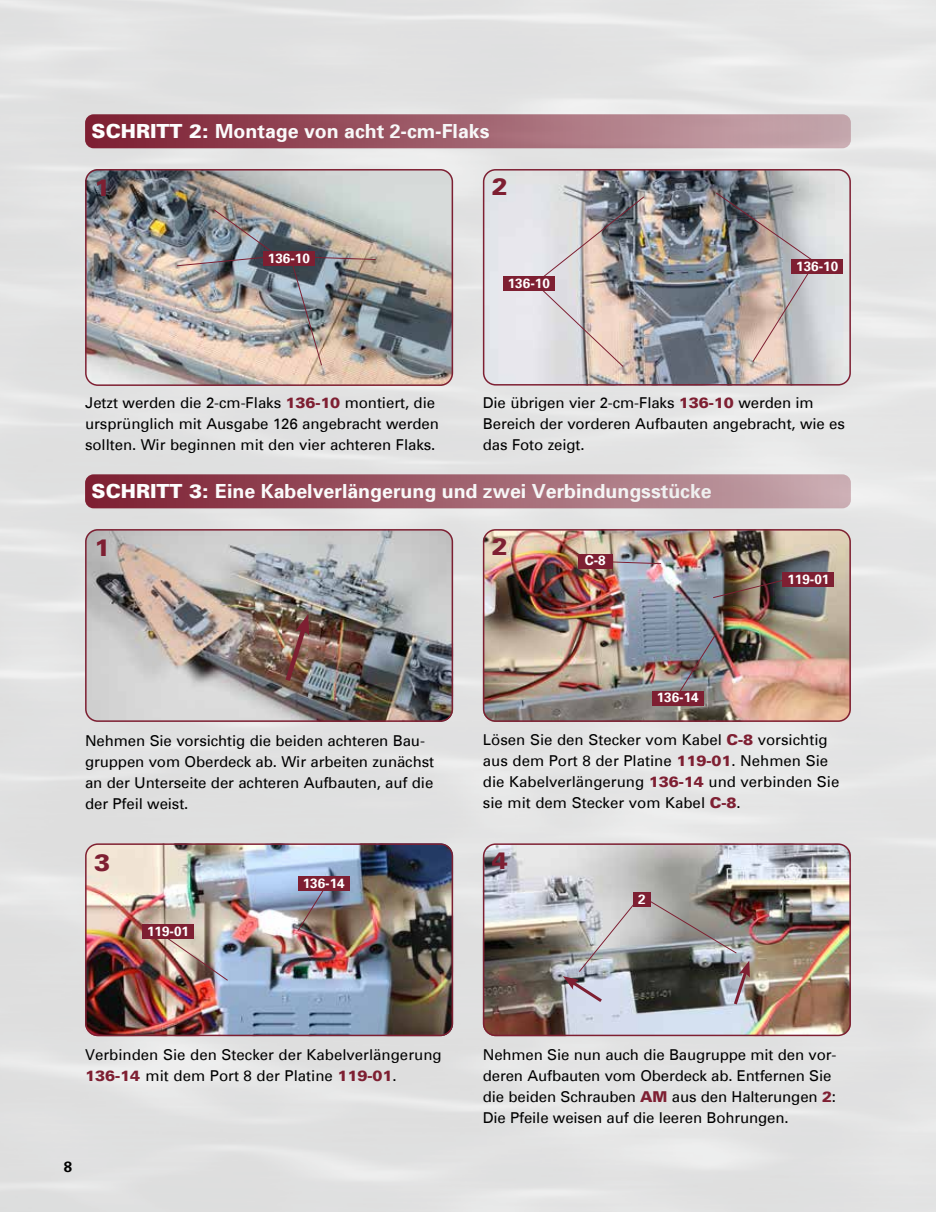
<style>
.page{position:relative;width:936px;height:1212px;background:#fff}
.page>*{position:absolute;margin:0;border:0;box-sizing:border-box;transform-origin:0 0}
.t1{font:900 24px "Univers";color:#7e1f32}
.t2{font:700 19.5px "Univers";color:#fff}
.t3{font:15px/21px "Univers";letter-spacing:-.01em;color:#000}
.t4{font:700 15px "Univers";color:#000}
.t5{font:700 13.5px "Univers";color:#fff}
.s1{font-weight:900}
.s2{font-weight:900;color:#7e1f32}
</style>
<div class="page">
<img style="left:0;top:0;width:935px;height:1212px">
<img style="left:483px;top:169px;width:367px;height:217px">
<div style="left:483px;top:169px;width:367px;height:217px;border:2px solid #7e1f32;border-radius:12px"></div>
<img style="left:85px;top:169px;width:368px;height:217px">
<div style="left:85px;top:169px;width:368px;height:217px;border:2px solid #7e1f32;border-radius:12px"></div>
<div style="left:85px;top:114px;width:765px;height:34px;background:linear-gradient(to right,#7c1d30,#c9acb2);border-radius:9px"></div>
<img style="left:483px;top:529px;width:367px;height:193px">
<div style="left:483px;top:529px;width:367px;height:193px;border:2px solid #7e1f32;border-radius:12px"></div>
<img style="left:85px;top:529px;width:368px;height:193px">
<div style="left:85px;top:529px;width:368px;height:193px;border:2px solid #7e1f32;border-radius:12px"></div>
<img style="left:675px;top:632px;width:42px;height:66px">
<div style="left:652px;top:691px;width:51px;height:15px;background:#7e1f32"></div>
<div style="left:85px;top:474px;width:765px;height:34px;background:linear-gradient(to right,#7d1e31,#c7aab0);border-radius:9px"></div>
<img style="left:483px;top:843px;width:367px;height:193px">
<div style="left:483px;top:843px;width:367px;height:193px;border:2px solid #7e1f32;border-radius:12px"></div>
<img style="left:85px;top:843px;width:368px;height:193px">
<div style="left:85px;top:843px;width:368px;height:193px;border:2px solid #7e1f32;border-radius:12px"></div>
<img style="left:176px;top:209px;width:109px;height:58px">
<img style="left:291px;top:256px;width:85px;height:110px">
<div style="left:263px;top:251px;width:51px;height:15px;background:#7e1f32"></div>
<img style="left:715px;top:192px;width:103px;height:171px">
<div style="left:791px;top:259px;width:51px;height:15px;background:#7e1f32"></div>
<img style="left:538px;top:196px;width:107px;height:172px">
<div style="left:503px;top:276px;width:51px;height:15px;background:#7e1f32"></div>
<img style="left:282px;top:614px;width:28px;height:72px">
<svg style="left:612px;top:561px;width:50px;height:3px"></svg>
<div style="left:578px;top:554px;width:34px;height:15px;background:#7e1f32"></div>
<img style="left:712px;top:575px;width:89px;height:23px">
<div style="left:782px;top:572px;width:51px;height:15px;background:#7e1f32"></div>
<svg style="left:297px;top:883px;width:31px;height:49px"></svg>
<div style="left:298px;top:876px;width:51px;height:15px;background:#7e1f32"></div>
<div style="left:142px;top:924px;width:51px;height:15px;background:#7e1f32"></div>
<img style="left:165px;top:936px;width:63px;height:45px">
<div style="left:633px;top:892px;width:17px;height:15px;background:#7e1f32"></div>
<img style="left:647px;top:899px;width:90px;height:55px">
<img style="left:563px;top:900px;width:74px;height:105px">
<svg style="left:731px;top:961px;width:18px;height:47px"></svg>
<h2 class="t2" style="left:92px;top:123px;width:399px"><span class="s1">SCHRITT 2:</span> Montage von acht 2-cm-Flaks</h2>
<h1 class="t1" style="left:94px;top:177px;width:18px">1</h1>
<p class="t5" style="left:268px;top:252px;width:44px">136-10</p>
<p class="t3" style="left:85px;top:394px;width:355px">Jetzt werden die 2-cm-Flaks <span class="s2">136-10</span> montiert, die ursprünglich mit Ausgabe 126 angebracht werden sollten. Wir beginnen mit den vier achteren Flaks.</p>
<h1 class="t1" style="left:492px;top:176px;width:18px">2</h1>
<p class="t5" style="left:508px;top:277px;width:44px">136-10</p>
<p class="t5" style="left:796px;top:261px;width:44px">136-10</p>
<p class="t3" style="left:483px;top:393px;width:363px">Die übrigen vier 2-cm-Flaks <span class="s2">136-10</span> werden im<br>Bereich der vorderen Aufbauten angebracht, wie es das Foto zeigt.</p>
<h2 class="t2" style="left:92px;top:483px;width:621px"><span class="s1">SCHRITT 3:</span> Eine Kabelverlängerung und zwei Verbindungsstücke</h2>
<h1 class="t1" style="left:94px;top:537px;width:18px">1</h1>
<p class="t3" style="left:85px;top:731px;width:350px">Nehmen Sie vorsichtig die beiden achteren Bau&shy;gruppen vom Oberdeck ab. Wir arbeiten zunächst an der Unterseite der achteren Aufbauten, auf die der Pfeil weist.</p>
<h1 class="t1" style="left:94px;top:851px;width:18px">3</h1>
<p class="t5" style="left:147px;top:925px;width:44px">119-01</p>
<p class="t5" style="left:303px;top:877px;width:44px">136-14</p>
<h1 class="t1" style="left:492px;top:536px;width:18px">2</h1>
<p class="t5" style="left:584px;top:555px;width:23px">C-8</p>
<p class="t5" style="left:656px;top:692px;width:44px">136-14</p>
<p class="t5" style="left:787px;top:573px;width:44px">119-01</p>
<p class="t3" style="left:483px;top:731px;width:358px">Lösen Sie den Stecker vom Kabel <span class="s2">C-8</span> vorsichtig aus dem Port 8 der Platine <span class="s2">119-01</span>. Nehmen Sie die Kabelverlängerung <span class="s2">136-14</span> und verbinden Sie sie mit dem Stecker vom Kabel <span class="s2">C-8</span>.</p>
<h1 class="t1" style="left:492px;top:850px;width:18px">4</h1>
<p class="t5" style="left:638px;top:893px;width:9px">2</p>
<p class="t3" style="left:85px;top:1045px;width:358px">Verbinden Sie den Stecker der Kabelverlängerung<br><span class="s2">136-14</span> mit dem Port 8 der Platine <span class="s2">119-01</span>.</p>
<p class="t4" style="left:64px;top:1160px;width:10px">8</p>
<p class="t3" style="left:483px;top:1045px;width:355px">Nehmen Sie nun auch die Baugruppe mit den vor&shy;deren Aufbauten vom Oberdeck ab. Entfernen Sie die beiden Schrauben <span class="s2">AM</span> aus den Halterungen <span class="s2">2</span>:<br>Die Pfeile weisen auf die leeren Bohrungen.</p>
</div>
